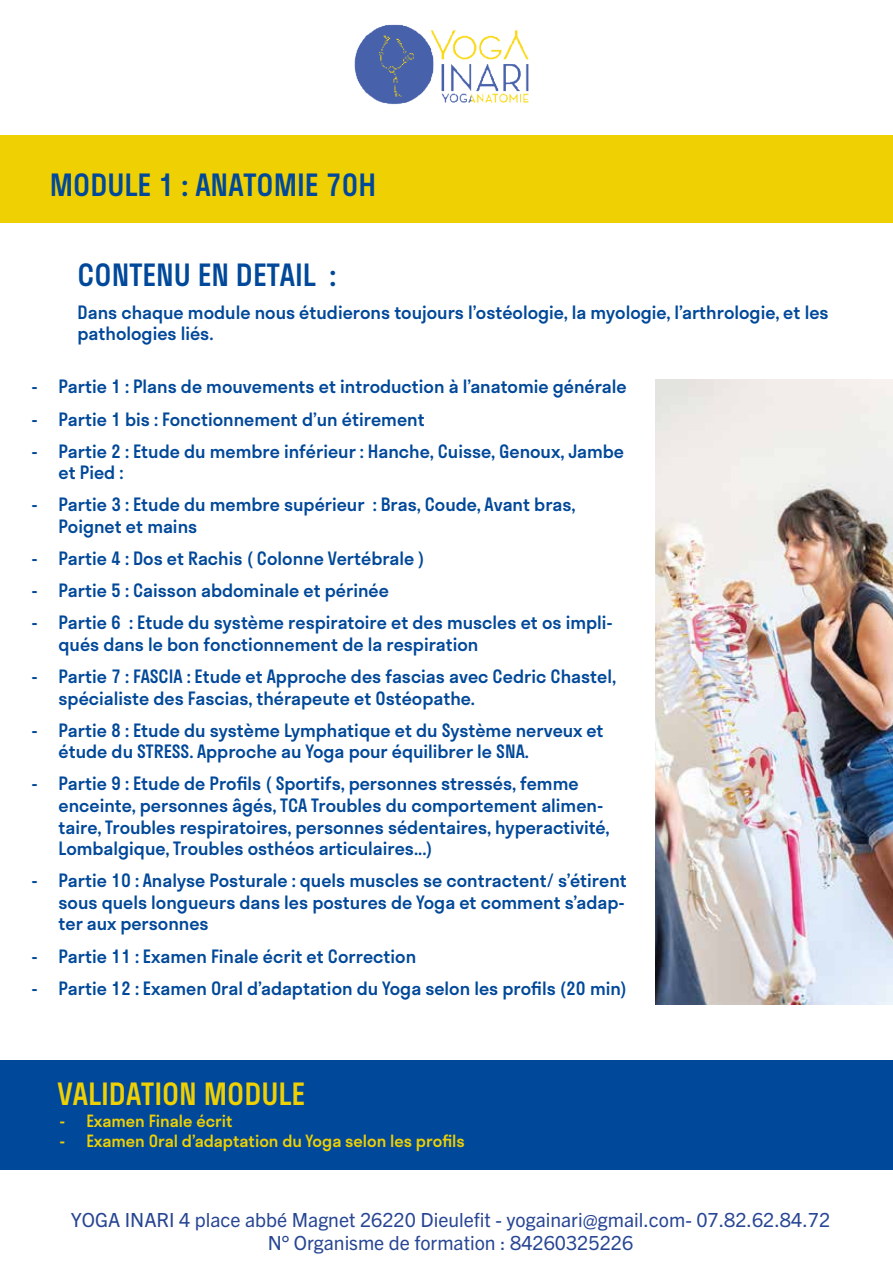
<style>
.page{position:relative;width:893px;height:1263px;background:#fff}
.page>*{position:absolute;margin:0;border:0;box-sizing:border-box;transform-origin:0 0}
.t1{font:500 30px "Stratos";color:#004899}
.t2{font:500 30px "Stratos";color:#eed003}
.t3{font:19.5px/23.4px "Trade Gothic Next LT Pro";color:#274593;text-align:center}
.t4{font:500 18px/21.6px "Stratos";color:#004899}
.t5{font:500 16.5px "Stratos";color:#eed003}
</style>
<div class="page">
<div style="left:0;top:1060px;width:893px;height:110px;background:#004899"></div>
<img style="left:354px;top:24px;width:175px;height:81px">
<div style="left:0;top:136px;width:893px;height:87px;background:#eed003"></div>
<img style="left:655px;top:380px;width:238px;height:625px">
<h1 class="t1" style="left:50px;top:161px;width:328px">MODULE 1 : ANATOMIE 70H</h1>
<h1 class="t1" style="left:78px;top:251px;width:261px">CONTENU EN DETAIL :</h1>
<p class="t4" style="left:78px;top:301px;width:753px">Dans chaque module nous étudierons toujours l’ostéologie, la myologie, l’arthrologie, et les pathologies liés.</p>
<p class="t4" style="left:32px;top:375px;width:597px">- Partie 1 : Plans de mouvements et introduction à l’anatomie générale</p>
<p class="t4" style="left:32px;top:407px;width:395px">- Partie 1 bis : Fonctionnement d’un étirement</p>
<p class="t4" style="left:59px;top:440px;width:567px;text-indent:-27px">- Partie 2 : Etude du membre inférieur : Hanche, Cuisse, Genoux, Jambe et Pied :</p>
<p class="t4" style="left:59px;top:493px;width:519px;text-indent:-27px">- Partie 3 : Etude du membre supérieur : Bras, Coude, Avant bras,<br>Poignet et mains</p>
<p class="t4" style="left:32px;top:547px;width:395px">- Partie 4 : Dos et Rachis ( Colonne Vertébrale )</p>
<p class="t4" style="left:32px;top:579px;width:359px">- Partie 5 : Caisson abdominale et périnée</p>
<p class="t4" style="left:59px;top:611px;width:556px;text-indent:-27px">- Partie 6 : Etude du système respiratoire et des muscles et os impli&shy;qués dans le bon fonctionnement de la respiration</p>
<p class="t4" style="left:59px;top:665px;width:559px;text-indent:-27px">- Partie 7 : FASCIA : Etude et Approche des fascias avec Cedric Chastel, spécialiste des Fascias, thérapeute et Ostéopathe.</p>
<p class="t4" style="left:59px;top:719px;width:547px;text-indent:-27px">- Partie 8 : Etude du système Lymphatique et du Système nerveux et étude du STRESS. Approche au Yoga pour équilibrer le SNA.</p>
<p class="t4" style="left:59px;top:772px;width:553px;text-indent:-27px">- Partie 9 : Etude de Profils ( Sportifs, personnes stressés, femme enceinte, personnes âgés, TCA Troubles du comportement alimen&shy;taire, Troubles respiratoires, personnes sédentaires, hyperactivité, Lombalgique, Troubles osthéos articulaires...)</p>
<p class="t4" style="left:59px;top:869px;width:570px;text-indent:-27px">- Partie 10 : Analyse Posturale : quels muscles se contractent/ s’étirent sous quels longueurs dans les postures de Yoga et comment s’adap&shy;ter aux personnes</p>
<p class="t4" style="left:32px;top:944px;width:386px">- Partie 11 : Examen Finale écrit et Correction</p>
<p class="t4" style="left:32px;top:976px;width:597px">- Partie 12 : Examen Oral d’adaptation du Yoga selon les profils (20 min)</p>
<h1 class="t2" style="left:57px;top:1070px;width:249px">VALIDATION MODULE</h1>
<p class="t5" style="left:59px;top:1107px;width:175px">- Examen Finale écrit</p>
<p class="t5" style="left:59px;top:1127px;width:407px">- Examen Oral d’adaptation du Yoga selon les profils</p>
<p class="t3" style="left:71px;top:1207px;width:761px">YOGA INARI 4 place abbé Magnet 26220 Dieulefit - yogainari@gmail.com- 07.82.62.84.72<br>N° Organisme de formation : 84260325226</p>
</div>
